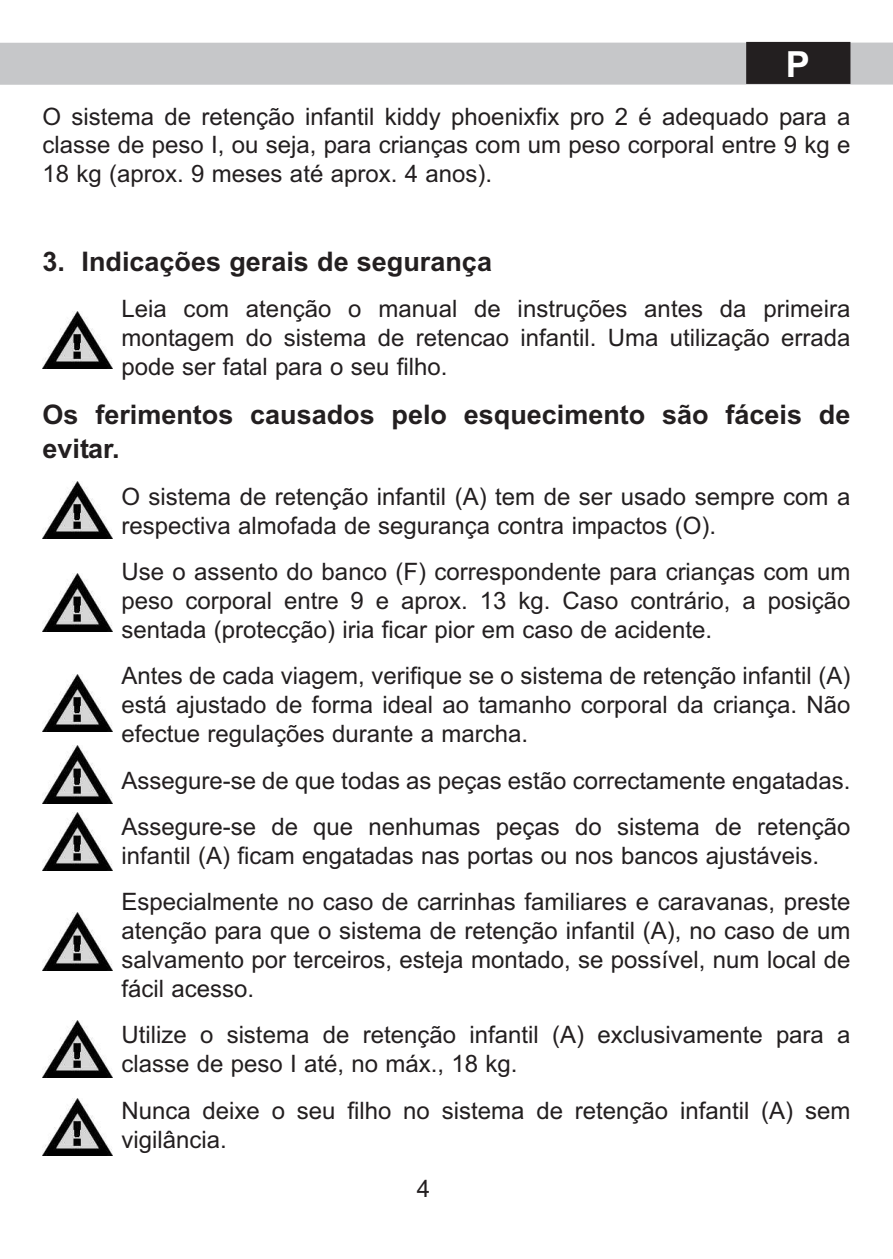
<style>
.page{position:relative;width:893px;height:1259px;background:#fff}
.page>*{position:absolute;margin:0;border:0;box-sizing:border-box;transform-origin:0 0}
.t1{font:700 36px "Arial";color:#fff}
.t2{font:700 27px/34.5px "Arial";color:#231f20}
.t3{font:24px/28.8px "Arial";color:#231f20;text-align:justify}
</style>
<div class="page">
<div style="left:0;top:43px;width:893px;height:42px;background:#c6c7c9"></div>
<div style="left:746px;top:42px;width:104px;height:42px;background:#231f20"></div>
<img style="left:43px;top:1098px;width:69px;height:57px">
<img style="left:43px;top:311px;width:69px;height:58px">
<img style="left:43px;top:481px;width:69px;height:58px">
<img style="left:43px;top:573px;width:69px;height:58px">
<img style="left:43px;top:674px;width:69px;height:57px">
<img style="left:43px;top:745px;width:69px;height:58px">
<img style="left:43px;top:813px;width:69px;height:57px">
<img style="left:43px;top:912px;width:69px;height:58px">
<img style="left:43px;top:1020px;width:69px;height:57px">
<h1 class="t1" style="left:786px;top:43px;width:26px">P</h1>
<p class="t3" style="left:43px;top:102px;width:809px">O sistema de retenção infantil kiddy phoenixfix pro 2 é adequado para a classe de peso I, ou seja, para crianças com um peso corporal entre 9 kg e 18 kg (aprox. 9 meses até aprox. 4 anos).</p>
<p class="t2" style="left:43px;top:244px;width:451px">3. Indicações gerais de segurança</p>
<p class="t3" style="left:121px;top:295px;width:731px">Leia com atenção o manual de instruções antes da primeira montagem do sistema de retencao infantil. Uma utilização errada pode ser fatal para o seu filho.</p>
<p class="t2" style="left:43px;top:397px;width:809px">Os ferimentos causados pelo esquecimento são fáceis de evitar.</p>
<p class="t3" style="left:121px;top:482px;width:731px">O sistema de retenção infantil (A) tem de ser usado sempre com a respectiva almofada de segurança contra impactos (O).</p>
<p class="t3" style="left:121px;top:557px;width:731px">Use o assento do banco (F) correspondente para crianças com um peso corporal entre 9 e aprox. 13 kg. Caso contrário, a posição sentada (protecção) iria ficar pior em caso de acidente.</p>
<p class="t3" style="left:121px;top:662px;width:731px">Antes de cada viagem, verifique se o sistema de retenção infantil (A) está ajustado de forma ideal ao tamanho corporal da criança. Não efectue regulações durante a marcha.</p>
<p class="t3" style="left:121px;top:757px;width:731px;line-height:46.5px">Assegure-se de que todas as peças estão correctamente engatadas.<br>Assegure-se de que nenhumas peças do sistema de retenção</p>
<p class="t3" style="left:121px;top:832px;width:731px;line-height:46.5px">infantil (A) ficam engatadas nas portas ou nos bancos ajustáveis.<br>Especialmente no caso de carrinhas familiares e caravanas, preste</p>
<p class="t3" style="left:121px;top:916px;width:731px">atenção para que o sistema de retenção infantil (A), no caso de um salvamento por terceiros, esteja montado, se possível, num local de fácil acesso.</p>
<p class="t3" style="left:121px;top:1020px;width:731px">Utilize o sistema de retenção infantil (A) exclusivamente para a classe de peso I até, no máx., 18 kg.</p>
<p class="t3" style="left:121px;top:1096px;width:731px">Nunca deixe o seu filho no sistema de retenção infantil (A) sem vigilância.</p>
<p class="t3" style="left:417px;top:1174px;width:15px">4</p>
</div>
